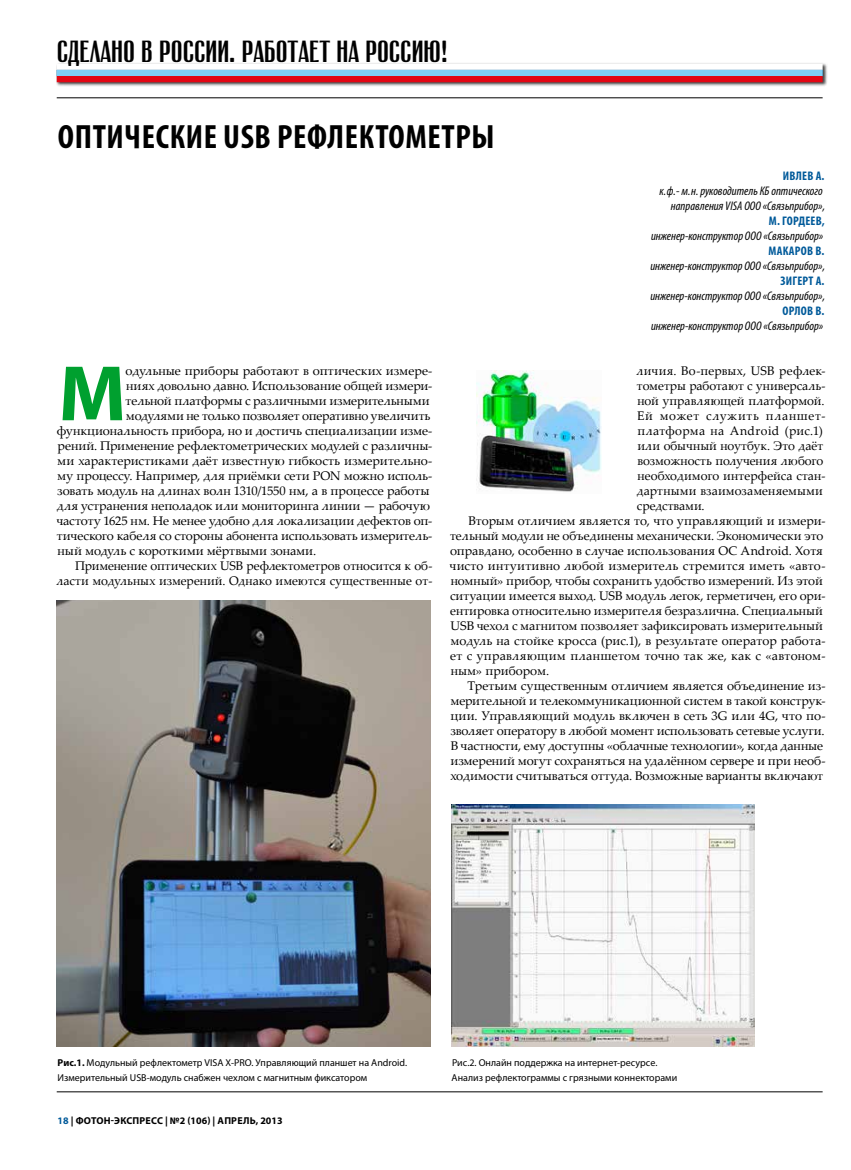
<style>
.page{position:relative;width:851px;height:1170px;background:#fff}
.page>*{position:absolute;margin:0;border:0;box-sizing:border-box;transform-origin:0 0}
.t1{font:700 79.25px "Myriad Pro";color:#00a02f}
.t2{font:700 condensed 33.75px "Myriad Pro";letter-spacing:.02em;color:#000}
.t3{font:30px "Rubrica C";color:#000}
.t4{font:12.5px "Palatino Linotype";letter-spacing:-.005em;color:#000}
.t5{font:italic condensed 12.5px/15px "Myriad Pro";color:#000;text-align:right}
.t6{font:12.5px "Palatino Linotype";letter-spacing:.02em;color:#000}
.t7{font:700 condensed 12.5px "Myriad Pro";letter-spacing:.02em;color:#005a9a}
.t8{font:12.5px "Palatino Linotype";letter-spacing:.015em;color:#000}
.t9{font:12.5px "Palatino Linotype";letter-spacing:.025em;color:#000}
.t10{font:12.5px "Palatino Linotype";letter-spacing:.06em;color:#000}
.t11{font:10px/15px "Myriad Pro";color:#000}
.t12{font:700 10px "Myriad Pro";letter-spacing:.02em;color:#000}
.s1{font-weight:700}
.s2{color:#005a9a}
</style>
<div class="page">
<hr style="left:57px;top:1091px;width:765px;height:1px;background:#000">
<div style="left:56px;top:63px;width:771px;height:24px;background:#000;opacity:.75"></div>
<div style="left:57px;top:64px;width:765px;height:6px;background:#fff"></div>
<div style="left:57px;top:70px;width:765px;height:6px;background:#80cff5"></div>
<div style="left:57px;top:76px;width:765px;height:6px;background:#e30613"></div>
<hr style="left:57px;top:97px;width:765px;height:1px;background:#000">
<img style="left:57px;top:600px;width:373px;height:446px">
<img style="left:476px;top:370px;width:125px;height:122px">
<img style="left:451px;top:804px;width:303px;height:242px">
<h3 class="t3" style="left:57px;top:36px;width:392px">СДЕЛАНО В РОССИИ. РАБОТАЕТ НА РОССИЮ!</h3>
<h2 class="t2" style="left:58px;top:115px;width:438px">Оптические USB рефлектометры</h2>
<p class="t7" style="left:782px;top:168px;width:43px">Ивлев А.</p>
<p class="t5" style="left:659px;top:183px;width:167px">к.ф.- м.н. руководитель КБ оптического направления VISA ООО «Связьприбор»,</p>
<p class="t7" style="left:768px;top:213px;width:57px">М. Гордеев,</p>
<p class="t5" style="left:651px;top:228px;width:174px">инженер-конструктор ООО «Связьприбор»</p>
<p class="t7" style="left:768px;top:243px;width:57px">Макаров В.</p>
<p class="t5" style="left:650px;top:258px;width:176px">инженер-конструктор ООО «Связьприбор»,</p>
<p class="t7" style="left:780px;top:273px;width:45px">Зигерт А.</p>
<p class="t5" style="left:650px;top:288px;width:176px">инженер-конструктор ООО «Связьприбор»,</p>
<p class="t7" style="left:782px;top:303px;width:44px">Орлов В.</p>
<p class="t5" style="left:651px;top:318px;width:174px">инженер-конструктор ООО «Связьприбор»</p>
<h1 class="t1" style="left:58px;top:342px;width:69px">М</h1>
<p class="t4" style="left:126px;top:362px;width:308px">одульные приборы работают в оптических измере-</p>
<p class="t4" style="left:126px;top:377px;width:308px">ниях довольно давно. Использование общей измери-</p>
<p class="t4" style="left:126px;top:392px;width:305px">тельной платформы с различными измерительными</p>
<p class="t4" style="left:126px;top:407px;width:306px">модулями не только позволяет оперативно увеличить</p>
<p class="t4" style="left:57px;top:422px;width:377px">функциональность прибора, но и достичь специализации изме-</p>
<p class="t4" style="left:58px;top:437px;width:376px">рений. Применение рефлектометрических модулей с различны-</p>
<p class="t4" style="left:57px;top:452px;width:376px">ми характеристиками даёт известную гибкость измерительно-</p>
<p class="t4" style="left:57px;top:467px;width:376px">му процессу. Например, для приёмки сети PON можно исполь-</p>
<p class="t4" style="left:57px;top:482px;width:374px">зовать модуль на длинах волн 1310/1550 нм, а в процессе работы</p>
<p class="t4" style="left:57px;top:497px;width:375px">для устранения неполадок или мониторинга линии — рабочую</p>
<p class="t4" style="left:57px;top:512px;width:377px">частоту 1625 нм. Не менее удобно для локализации дефектов оп-</p>
<p class="t4" style="left:57px;top:527px;width:377px">тического кабеля со стороны абонента использовать измеритель-</p>
<p class="t4" style="left:58px;top:542px;width:260px">ный модуль с короткими мёртвыми зонами.</p>
<p class="t4" style="left:75px;top:557px;width:359px">Применение оптических USB рефлектометров относится к об-</p>
<p class="t4" style="left:57px;top:572px;width:377px">ласти модульных измерений. Однако имеются существенные от-</p>
<p class="t8" style="left:636px;top:362px;width:190px">личия. Во-первых, USB рефлек-</p>
<p class="t4" style="left:637px;top:377px;width:190px">тометры работают с универсаль-</p>
<p class="t4" style="left:637px;top:392px;width:188px">ной управляющей платформой.</p>
<p class="t10" style="left:637px;top:407px;width:190px">Ей может служить планшет-</p>
<p class="t9" style="left:637px;top:422px;width:187px">платформа на Android (рис.1)</p>
<p class="t4" style="left:637px;top:437px;width:187px">или обычный ноутбук. Это даёт</p>
<p class="t4" style="left:637px;top:452px;width:187px">возможность получения любого</p>
<p class="t4" style="left:637px;top:467px;width:189px">необходимого интерфейса стан-</p>
<p class="t4" style="left:636px;top:482px;width:187px">дартными взаимозаменяемыми</p>
<p class="t4" style="left:636px;top:497px;width:69px">средствами.</p>
<p class="t4" style="left:468px;top:512px;width:358px">Вторым отличием является то, что управляющий и измери-</p>
<p class="t4" style="left:450px;top:527px;width:375px">тельный модули не объединены механически. Экономически это</p>
<p class="t4" style="left:450px;top:542px;width:374px">оправдано, особенно в случае использования ОС Android. Хотя</p>
<p class="t6" style="left:450px;top:557px;width:377px">чисто интуитивно любой измеритель стремится иметь «авто-</p>
<p class="t4" style="left:450px;top:572px;width:373px">номный» прибор, чтобы сохранить удобство измерений. Из этой</p>
<p class="t4" style="left:450px;top:587px;width:377px">ситуации имеется выход. USB модуль легок, герметичен, его ори-</p>
<p class="t4" style="left:450px;top:602px;width:374px">ентировка относительно измерителя безразлична. Специальный</p>
<p class="t4" style="left:450px;top:617px;width:373px">USB чехол с магнитом позволяет зафиксировать измерительный</p>
<p class="t4" style="left:450px;top:632px;width:376px">модуль на стойке кросса (рис.1), в результате оператор работа-</p>
<p class="t6" style="left:450px;top:647px;width:377px">ет с управляющим планшетом точно так же, как с «автоном-</p>
<p class="t4" style="left:450px;top:662px;width:100px">ным» прибором.</p>
<p class="t4" style="left:467px;top:677px;width:359px">Третьим существенным отличием является объединение из-</p>
<p class="t4" style="left:450px;top:692px;width:376px">мерительной и телекоммуникационной систем в такой конструк-</p>
<p class="t4" style="left:450px;top:707px;width:376px">ции. Управляющий модуль включен в сеть 3G или 4G, что по-</p>
<p class="t4" style="left:450px;top:722px;width:375px">зволяет оператору в любой момент использовать сетевые услуги.</p>
<p class="t4" style="left:450px;top:737px;width:374px">В частности, ему доступны «облачные технологии», когда данные</p>
<p class="t4" style="left:450px;top:752px;width:376px">измерений могут сохраняться на удалённом сервере и при необ-</p>
<p class="t4" style="left:450px;top:767px;width:374px">ходимости считываться оттуда. Возможные варианты включают</p>
<p class="t11" style="left:58px;top:1054px;width:351px"><span class="s1">Рис.1.</span> Модульный рефлектометр VISA X-PRO. Управляющий планшет на Android.<br>Измерительный USB-модуль снабжен чехлом с магнитным фиксатором</p>
<p class="t11" style="left:451px;top:1054px;width:227px">Рис.2. Онлайн поддержка на интернет-ресурсе.<br>Анализ рефлектограммы с грязными коннекторами</p>
<p class="t12" style="left:58px;top:1114px;width:226px"><span class="s2">18</span> | фотон-экспресс | №2 (106) | апрель, 2013</p>
</div>
